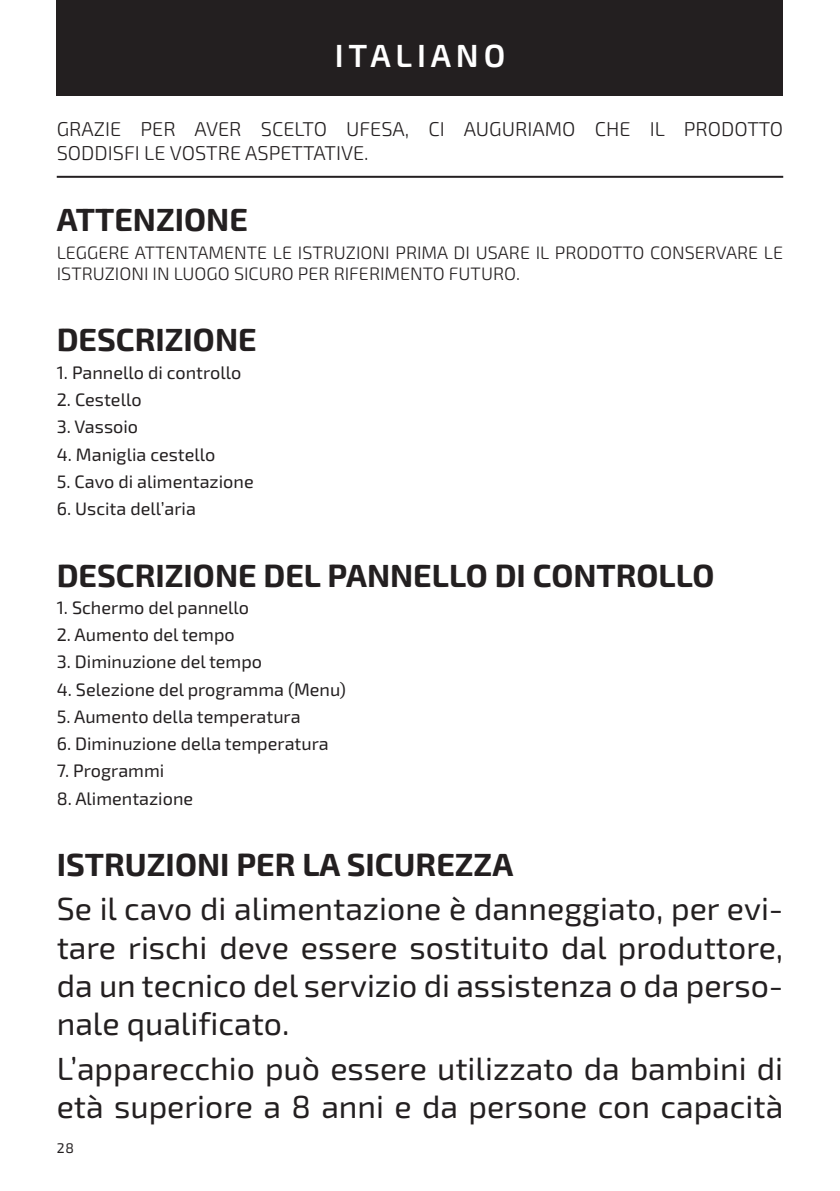
<style>
.page{position:relative;width:840px;height:1191px;background:#fff}
.page>*{position:absolute;margin:0;border:0;box-sizing:border-box;transform-origin:0 0}
.t1{font:32px/38.4px "Exo 2";color:#231f20;text-align:justify}
.t2{font:700 32px "Exo 2";color:#231f20}
.t3{font:600 32px "Exo 2";letter-spacing:.15em;color:#fff}
.t4{font:300 20px/24px "Exo 2";color:#231f20}
.t5{font:18px "Exo 2";color:#231f20}
.t6{font:300 18px/21.6px "Exo 2";color:#231f20}
.t7{font:14px "Exo 2";color:#231f20}
</style>
<div class="page">
<div style="left:57px;top:0;width:725px;height:95px;background:#231f20"></div>
<hr style="left:57px;top:176px;width:725px;height:2px;background:#231f20">
<h1 class="t3" style="left:334px;top:37px;width:172px">ITALIANO</h1>
<p class="t4" style="left:57px;top:117px;width:727px">GRAZIE PER AVER SCELTO UFESA, CI AUGURIAMO CHE IL PRODOTTO<br>SODDISFI LE VOSTRE ASPETTATIVE.</p>
<h1 class="t2" style="left:57px;top:198px;width:192px">ATTENZIONE</h1>
<p class="t6" style="left:57px;top:242px;width:727px">LEGGERE ATTENTAMENTE LE ISTRUZIONI PRIMA DI USARE IL PRODOTTO CONSERVARE LE<br>ISTRUZIONI IN LUOGO SICURO PER RIFERIMENTO FUTURO.</p>
<h1 class="t2" style="left:57px;top:318px;width:201px">DESCRIZIONE</h1>
<p class="t5" style="left:57px;top:362px;width:186px">1. Pannello di controllo</p>
<p class="t5" style="left:57px;top:389px;width:86px">2. Cestello</p>
<p class="t5" style="left:57px;top:416px;width:83px">3. Vassoio</p>
<p class="t5" style="left:57px;top:444px;width:160px">4. Maniglia cestello</p>
<p class="t5" style="left:57px;top:471px;width:198px">5. Cavo di alimentazione</p>
<p class="t5" style="left:57px;top:498px;width:141px">6. Uscita dell’aria</p>
<h1 class="t2" style="left:57px;top:553px;width:659px">DESCRIZIONE DEL PANNELLO DI CONTROLLO</h1>
<p class="t5" style="left:57px;top:597px;width:194px">1. Schermo del pannello</p>
<p class="t5" style="left:57px;top:624px;width:179px">2. Aumento del tempo</p>
<p class="t5" style="left:57px;top:651px;width:207px">3. Diminuzione del tempo</p>
<p class="t5" style="left:57px;top:679px;width:290px">4. Selezione del programma (Menu)</p>
<p class="t5" style="left:57px;top:706px;width:245px">5. Aumento della temperatura</p>
<p class="t5" style="left:57px;top:733px;width:273px">6. Diminuzione della temperatura</p>
<p class="t5" style="left:57px;top:760px;width:109px">7. Programmi</p>
<p class="t5" style="left:57px;top:788px;width:138px">8. Alimentazione</p>
<h1 class="t2" style="left:57px;top:842px;width:458px">ISTRUZIONI PER LA SICUREZZA</h1>
<h1 class="t1" style="left:57px;top:890px;width:727px">Se il cavo di alimentazione è danneggiato, per evi&shy;tare rischi deve essere sostituito dal produttore, da un tecnico del servizio di assistenza o da perso&shy;nale qualificato.</h1>
<h1 class="t1" style="left:57px;top:1049px;width:727px">L’apparecchio può essere utilizzato da bambini di età superiore a 8 anni e da persone con capacità</h1>
<p class="t7" style="left:57px;top:1140px;width:19px">28</p>
</div>
